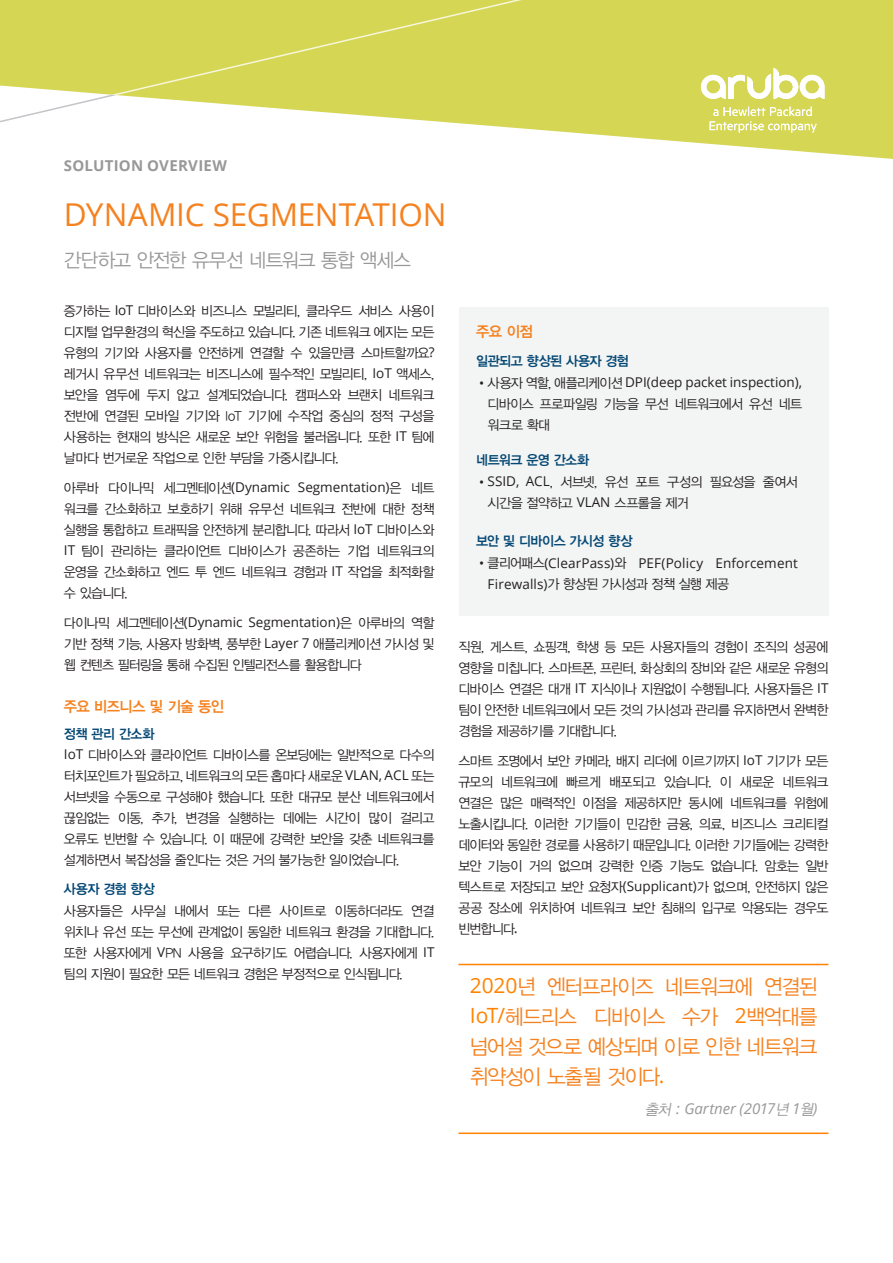
<style>
.page{position:relative;width:893px;height:1263px;background:#fff}
.page>*{position:absolute;margin:0;border:0;box-sizing:border-box;transform-origin:0 0}
.Body__Text_9_14_Ligh{font:31.5px "Open Sans";letter-spacing:-.005em;color:#f58220}
.Large_Quotes_14_20_L{font:21px/30px "YDGO12";letter-spacing:-.06em;color:#f58220;text-align:justify}
.Title__Subhead_12_15{font:19.5px "YDGO12";letter-spacing:-.05em;color:#999899}
.Title__Subhead_12_15-2{font:italic 15px "Open Sans";letter-spacing:-.005em;color:#999899}
.t1{font:700 15px "Open Sans";letter-spacing:.015em;color:#999899}
.Body__Head_10_14_Bol{font:15px "YDGO14";letter-spacing:-.055em;color:#f58220}
.Body__Text_9_14_Ligh-2{font:15px "YDGO14";color:#f58220}
.Body__Text_9_14_Ligh-3{font:13.5px/21px "YDGO12";letter-spacing:-.05em;color:#231f20;text-align:justify}
.Body__Text_9_14_Ligh-4{font:13.5px/20.2px "Open Sans";letter-spacing:.01em;color:#231f20}
.Body__Text_9_14_Ligh-5{font:13.5px "YDGO14";letter-spacing:-.04em;color:#064975}
.s1{font-family:"Open Sans"}
.s2{font-family:"YDGO12"}
.s3{font-family:"Open Sans";font-size:15px}
.s4{font-family:"Open Sans";color:#ff8300}
</style>
<div class="page">
<svg style="left:0;top:0;width:893px;height:159px;fill:#d5d654"></svg>
<svg style="left:701px;top:68px;width:123px;height:65px"></svg>
<hr style="left:458px;top:964px;width:370px;height:1px;background:#ff8300">
<hr style="left:458px;top:1132px;width:370px;height:2px;background:#ff8300">
<div style="left:459px;top:307px;width:370px;height:308px;background:#f3f4f4"></div>
<p class="t1" style="left:64px;top:155px;width:165px">SOLUTION OVERVIEW</p>
<p class="Body__Text_9_14_Ligh" style="left:64px;top:193px;width:384px">DYNAMIC SEGMENTATION</p>
<p class="Title__Subhead_12_15" style="left:64px;top:247px;width:348px">간단하고 안전한 유무선 네트워크 통합 액세스</p>
<p class="Body__Text_9_14_Ligh-3" style="left:64px;top:300px;width:372px">증가하는 <span class="s1">IoT</span> 디바이스와 비즈니스 모빌리티, 클라우드 서비스 사용이 디지털 업무환경의 혁신을 주도하고 있습니다. 기존 네트워크 에지는 모든 유형의 기기와 사용자를 안전하게 연결할 수 있을만큼 스마트할까요<span class="s1">? </span>레거시 유무선 네트워크는 비즈니스에 필수적인 모빌리티, <span class="s1">IoT</span> 액세스, 보안을 염두에 두지 않고 설계되었습니다. 캠퍼스와 브랜치 네트워크 전반에 연결된 모바일 기기와 IoT 기기에 수작업 중심의 정적 구성을 사용하는 현재의 방식은 새로운 보안 위험을 불러옵니다. 또한 <span class="s1">IT</span> 팀에 날마다 번거로운 작업으로 인한 부담을 가중시킵니다.</p>
<p class="Body__Text_9_14_Ligh-3" style="left:64px;top:477px;width:372px">아루바 다이나믹 세그멘테이션<span class="s1">(Dynamic Segmentation)</span>은 네트 워크를 간소화하고 보호하기 위해 유무선 네트워크 전반에 대한 정책 실행을 통합하고 트래픽을 안전하게 분리합니다. 따라서 <span class="s1">IoT</span> 디바이스와 <span class="s1">IT</span> 팀이 관리하는 클라이언트 디바이스가 공존하는 기업 네트워크의 운영을 간소화하고 엔드 투 엔드 네트워크 경험과 <span class="s1">IT</span> 작업을 최적화할 수 있습니다.</p>
<p class="Body__Text_9_14_Ligh-3" style="left:64px;top:612px;width:372px">다이나믹 세그멘테이션<span class="s1">(Dynamic Segmentation)</span>은 아루바의 역할 기반 정책 기능, 사용자 방화벽, 풍부한 <span class="s1">Layer 7</span> 애플리케이션 가시성 및 웹 컨텐츠 필터링을 통해 수집된 인텔리전스를 활용합니다</p>
<p class="Body__Head_10_14_Bol" style="left:64px;top:696px;width:162px">주요 비즈니스 및 기술 동인</p>
<p class="Body__Text_9_14_Ligh-5" style="left:64px;top:725px;width:92px">정책 관리 간소화</p>
<p class="Body__Text_9_14_Ligh-3" style="left:64px;top:744px;width:372px"><span class="s1">IoT</span> 디바이스와 클라이언트 디바이스를 온보딩에는 일반적으로 다수의 터치포인트가 필요하고, 네트워크의 모든 홉마다 새로운 <span class="s1">VLAN, ACL</span> 또는 서브넷을 수동으로 구성해야 했습니다. 또한 대규모 분산 네트워크에서 끊임없는 이동, 추가, 변경을 실행하는 데에는 시간이 많이 걸리고 오류도 빈번할 수 있습니다. 이 때문에 강력한 보안을 갖춘 네트워크를 설계하면서 복잡성을 줄인다는 것은 거의 불가능한 일이었습니다.</p>
<p class="Body__Text_9_14_Ligh-5" style="left:64px;top:880px;width:92px">사용자 경험 향상</p>
<p class="Body__Text_9_14_Ligh-3" style="left:64px;top:900px;width:372px">사용자들은 사무실 내에서 또는 다른 사이트로 이동하더라도 연결 위치나 유선 또는 무선에 관계없이 동일한 네트워크 환경을 기대합니다. 또한 사용자에게 <span class="s1">V</span>PN 사용을 요구하기도 어렵습니다. 사용자에게 <span class="s1">IT </span>팀의 지원이 필요한 모든 네트워크 경험은 부정적으로 인식됩니다.</p>
<p class="Body__Text_9_14_Ligh-2" style="left:476px;top:321px;width:58px">주요 이점</p>
<p class="Body__Text_9_14_Ligh-5" style="left:476px;top:352px;width:154px">일관되고 향상된 사용자 경험</p>
<p class="Body__Text_9_14_Ligh-3" style="left:488px;top:372px;width:316px;text-indent:-9px"><span class="s1">•</span> 사용자 역할, 애플리케이션 <span class="s1">DPI(deep packet inspection), </span>디바이스 프로파일링 기능을 무선 네트워크에서 유선 네트 워크로 확대</p>
<p class="Body__Text_9_14_Ligh-5" style="left:476px;top:451px;width:114px">네트워크 운영 간소화</p>
<p class="Body__Text_9_14_Ligh-3" style="left:488px;top:471px;width:312px;text-indent:-9px"><span class="s1">• SSID, ACL</span>, 서브넷, 유선 포트 구성의 필요성을 줄여서 시간을 절약하고 <span class="s1">VLAN</span> 스프롤을 제거</p>
<p class="Body__Text_9_14_Ligh-5" style="left:476px;top:532px;width:158px">보안 및 디바이스 가시성 향상</p>
<p class="Body__Text_9_14_Ligh-4" style="left:488px;top:552px;width:312px;text-indent:-9px">• <span class="s2">클리어패스</span>(ClearPass)<span class="s2">와</span> PEF(Policy Enforcement<br>Firewalls)<span class="s2">가 향상된 가시성과 정책 실행 제공</span></p>
<p class="Body__Text_9_14_Ligh-3" style="left:458px;top:636px;width:371px">직원, 게스트, 쇼핑객, 학생 등 모든 사용자들의 경험이 조직의 성공에 영향을 미칩니다. 스마트폰, 프린터, 화상회의 장비와 같은 새로운 유형의 디바이스 연결은 대개 <span class="s1">IT</span> 지식이나 지원없이 수행됩니다. 사용자들은 <span class="s1">IT </span>팀이 안전한 네트워크에서 모든 것의 가시성과 관리를 유지하면서 완벽한 경험을 제공하기를 기대합니다.</p>
<p class="Body__Text_9_14_Ligh-3" style="left:458px;top:750px;width:371px">스마트 조명에서 보안 카메라, 배지 리더에 이르기까지 <span class="s1">IoT</span> 기기가 모든 규모의 네트워크에 빠르게 배포되고 있습니다. 이 새로운 네트워크 연결은 많은 매력적인 이점을 제공하지만 동시에 네트워크를 위험에 노출시킵니다. 이러한 기기들이 민감한 금융, 의료, 비즈니스 크리티컬 데이터와 동일한 경로를 사용하기 때문입니다. 이러한 기기들에는 강력한 보안 기능이 거의 없으며 강력한 인증 기능도 없습니다. 암호는 일반 텍스트로 저장되고 보안 요청자<span class="s1">(Supplicant)</span>가 없으며, 안전하지 않은 공공 장소에 위치하여 네트워크 보안 침해의 입구로 악용되는 경우도 빈번합니다<span class="s3">.</span></p>
<p class="Large_Quotes_14_20_L" style="left:470px;top:970px;width:349px"><span class="s4">2020</span>년 엔터프라이즈 네트워크에 연결된 <span class="s4">IoT/</span>헤드리스 디바이스 수가 <span class="s4">2</span>백억대를 넘어설 것으로 예상되며 이로 인한 네트워크 취약성이 노출될 것이다<span class="s4">.</span></p>
<p class="Title__Subhead_12_15-2" style="left:645px;top:1098px;width:174px"><span class="s2">출처</span> : Gartner (2017<span class="s2">년</span>1<span class="s2">월</span>)</p>
</div>
